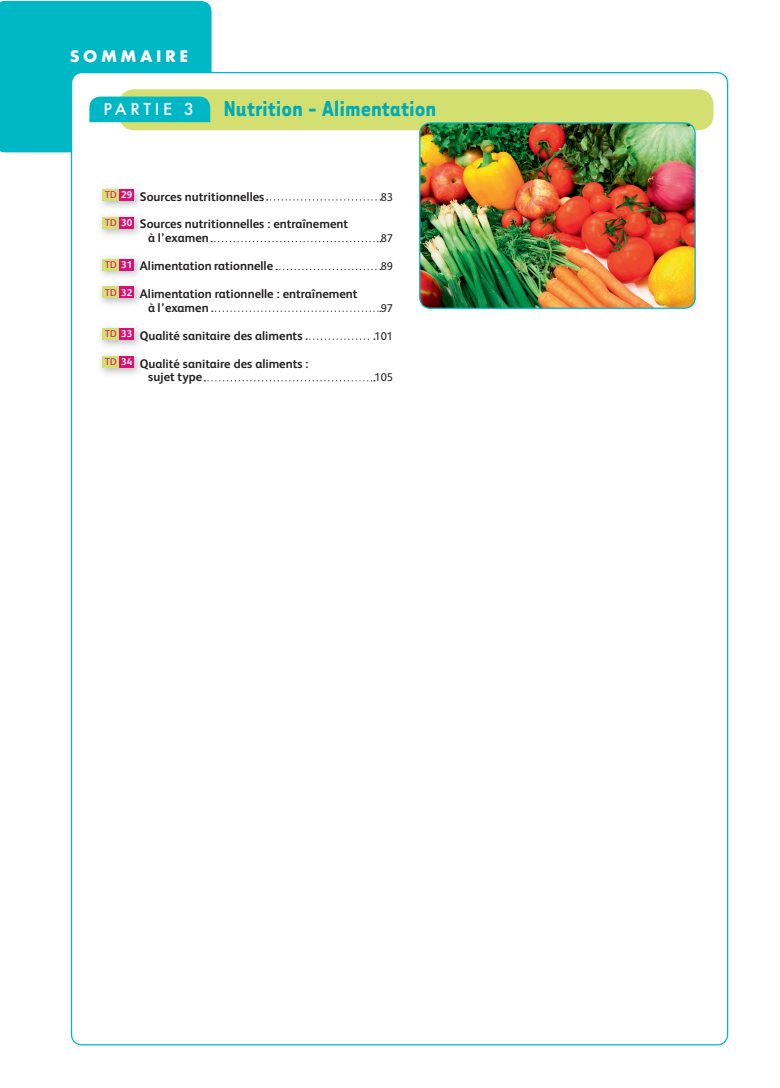
<style>
.page{position:relative;width:780px;height:1088px;background:#fff}
.page>*{position:absolute;margin:0;border:0;box-sizing:border-box;transform-origin:0 0}
.t1{font:700 25px "Tarzana Narrow";color:#00aab9}
.t2{font:17.5px "Futura T Bold Ro 1";letter-spacing:.2em;color:#fff}
.t3{font:700 12.5px/13.8px "FS Albert";color:#231f20}
.t4{font:11.25px "FS Albert";color:#231f20}
.s1{font-family:"Futura T Medium Ro 1";font-weight:400;font-size:18.12px;color:#fff}
</style>
<div class="page">
<div style="left:102px;top:189px;width:18px;height:12px;background:#d3e071"></div>
<div style="left:120px;top:189px;width:14px;height:12px;background:#d81273"></div>
<svg style="left:267px;top:199px;width:114px;height:2px"></svg>
<img style="left:100px;top:215px;width:40px;height:20px">
<div style="left:102px;top:217px;width:18px;height:11px;background:#d3e071"></div>
<div style="left:120px;top:217px;width:14px;height:11px;background:#d81273"></div>
<svg style="left:211px;top:241px;width:170px;height:1px"></svg>
<img style="left:100px;top:257px;width:40px;height:19px">
<div style="left:102px;top:259px;width:18px;height:11px;background:#d3e071"></div>
<div style="left:120px;top:259px;width:14px;height:11px;background:#d81273"></div>
<svg style="left:276px;top:269px;width:105px;height:1px"></svg>
<img style="left:100px;top:285px;width:40px;height:19px">
<div style="left:102px;top:287px;width:18px;height:11px;background:#d3e071"></div>
<div style="left:120px;top:287px;width:14px;height:11px;background:#d81273"></div>
<svg style="left:212px;top:311px;width:169px;height:1px"></svg>
<div style="left:102px;top:328px;width:18px;height:12px;background:#d3e071"></div>
<div style="left:120px;top:328px;width:14px;height:12px;background:#d81273"></div>
<svg style="left:306px;top:338px;width:69px;height:2px"></svg>
<div style="left:102px;top:356px;width:18px;height:12px;background:#d3e071"></div>
<div style="left:120px;top:356px;width:14px;height:12px;background:#d81273"></div>
<svg style="left:204px;top:380px;width:171px;height:1px"></svg>
<div style="left:119px;top:89px;width:594px;height:41px;background:#d3e071;border-radius:15px"></div>
<img style="left:420px;top:123px;width:275px;height:185px;border-radius:11px">
<div style="left:419px;top:122px;width:276px;height:187px;border:1px solid #00b7c5;border-radius:11px"></div>
<svg style="left:0;top:0;width:211px;height:152px"></svg>
<h2 class="t2" style="left:70px;top:49px;width:120px">SOMMAIRE</h2>
<h1 class="t1" style="left:103px;top:100px;width:334px"><span class="s1">PA R T I E 3</span> Nutrition - Alimentation</h1>
<p class="t3" style="left:105px;top:190px;width:161px"><sup>TD</sup> <sup>29</sup> Sources nutritionnelles</p>
<p class="t4" style="left:380px;top:193px;width:14px">83</p>
<p class="t3" style="left:148px;top:218px;width:201px;text-indent:-43px"><sup>TD</sup> <sup>30</sup> Sources nutritionnelles : entraînement à l’examen</p>
<p class="t4" style="left:380px;top:234px;width:14px">87</p>
<p class="t3" style="left:105px;top:260px;width:170px"><sup>TD</sup> <sup>31</sup> Alimentation rationnelle</p>
<p class="t4" style="left:380px;top:262px;width:14px">89</p>
<p class="t3" style="left:148px;top:288px;width:211px;text-indent:-43px"><sup>TD</sup> <sup>32</sup> Alimentation rationnelle : entraînement à l’examen</p>
<p class="t4" style="left:380px;top:304px;width:14px">97</p>
<p class="t3" style="left:105px;top:329px;width:199px"><sup>TD</sup> <sup>33</sup> Qualité sanitaire des aliments</p>
<p class="t4" style="left:374px;top:332px;width:20px">101</p>
<p class="t3" style="left:148px;top:357px;width:162px;text-indent:-43px"><sup>TD</sup> <sup>34</sup> Qualité sanitaire des aliments : sujet type</p>
<p class="t4" style="left:374px;top:373px;width:20px">105</p>
</div>
